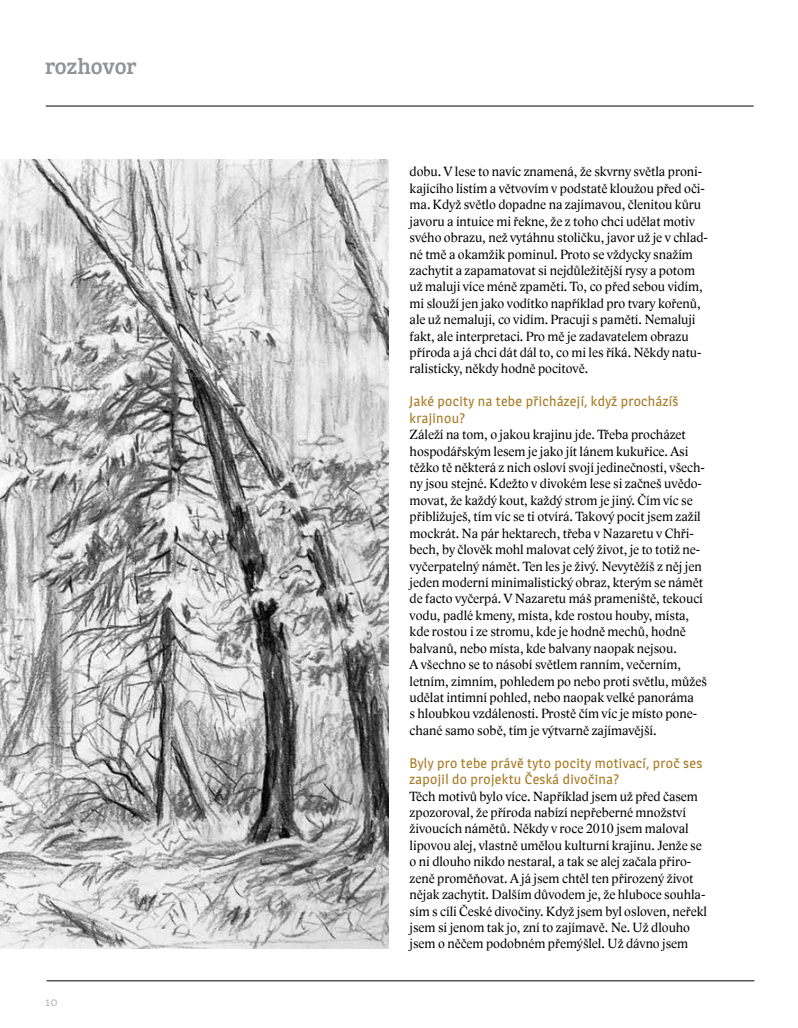
<style>
.page{position:relative;width:798px;height:1028px;background:#fff}
.page>*{position:absolute;margin:0;border:0;box-sizing:border-box;transform-origin:0 0}
.t1{font:22.5px "Bree Serif";letter-spacing:-.015em;color:#919396}
.t2{font:13.75px/16.4px "Lido STFCE";color:#000}
.t3{font:13.75px/16.4px "Magra";letter-spacing:.025em;color:#a77b24}
.t4{font:12.5px "Magra";color:#bcbec0}
</style>
<div class="page">
<hr style="left:46px;top:106px;width:707px;height:1px;background:#000">
<hr style="left:46px;top:980px;width:708px;height:1px;background:#000">
<img style="left:0;top:160px;width:388px;height:788px">
<h1 class="t1" style="left:45px;top:50px;width:93px">rozhovor</h1>
<p class="t4" style="left:45px;top:994px;width:14px">10</p>
<p class="t2" style="left:409px;top:164px;width:299px">dobu. V lese to navíc znamená, že skvrny světla proni&shy;kajícího listím a větvovím v podstatě kloužou před oči&shy;ma. Když světlo dopadne na zajímavou, členitou kůru javoru a intuice mi řekne, že z toho chci udělat motiv svého obrazu, než vytáhnu stoličku, javor už je v chlad&shy;né tmě a okamžik pominul. Proto se vždycky snažím zachytit a zapamatovat si nejdůležitější rysy a potom už maluji více méně zpaměti. To, co před sebou vidím, mi slouží jen jako vodítko například pro tvary kořenů, ale už nemaluji, co vidím. Pracuji s pamětí. Nemaluji fakt, ale interpretaci. Pro mě je zadavatelem obrazu příroda a já chci dát dál to, co mi les říká. Někdy natu&shy;ralisticky, někdy hodně pocitově.</p>
<p class="t3" style="left:409px;top:393px;width:270px">Jaké pocity na tebe přicházejí, když procházíš krajinou?</p>
<p class="t2" style="left:409px;top:426px;width:298px">Záleží na tom, o jakou krajinu jde. Třeba procházet hospodářským lesem je jako jít lánem kukuřice. Asi těžko tě některá z nich osloví svojí jedinečností, všech&shy;ny jsou stejné. Kdežto v divokém lese si začneš uvědo&shy;movat, že každý kout, každý strom je jiný. Čím víc se přibližuješ, tím víc se ti otvírá. Takový pocit jsem zažil mockrát. Na pár hektarech, třeba v Nazaretu v Chři&shy;bech, by člověk mohl malovat celý život, je to totiž ne&shy;vyčerpatelný námět. Ten les je živý. Nevytěžíš z něj jen jeden moderní minimalistický obraz, kterým se námět de facto vyčerpá. V Nazaretu máš prameniště, tekoucí vodu, padlé kmeny, místa, kde rostou houby, místa, kde rostou i ze stromu, kde je hodně mechů, hodně balvanů, nebo místa, kde balvany naopak nejsou.<br>A všechno se to násobí světlem ranním, večerním, letním, zimním, pohledem po nebo proti světlu, můžeš udělat intimní pohled, nebo naopak velké panoráma<br>s hloubkou vzdálenosti. Prostě čím víc je místo pone&shy;chané samo sobě, tím je výtvarně zajímavější.</p>
<p class="t3" style="left:409px;top:754px;width:294px">Byly pro tebe právě tyto pocity motivací, proč ses zapojil do projektu Česká divočina?</p>
<p class="t2" style="left:409px;top:788px;width:299px">Těch motivů bylo více. Například jsem už před časem zpozoroval, že příroda nabízí nepřeberné množství živoucích námětů. Někdy v roce 2010 jsem maloval lipovou alej, vlastně umělou kulturní krajinu. Jenže se o ni dlouho nikdo nestaral, a tak se alej začala přiro&shy;zeně proměňovat. A já jsem chtěl ten přirozený život nějak zachytit. Dalším důvodem je, že hluboce souhla&shy;sím s cíli České divočiny. Když jsem byl osloven, neřekl jsem si jenom tak jo, zní to zajímavě. Ne. Už dlouho jsem o něčem podobném přemýšlel. Už dávno jsem</p>
</div>
